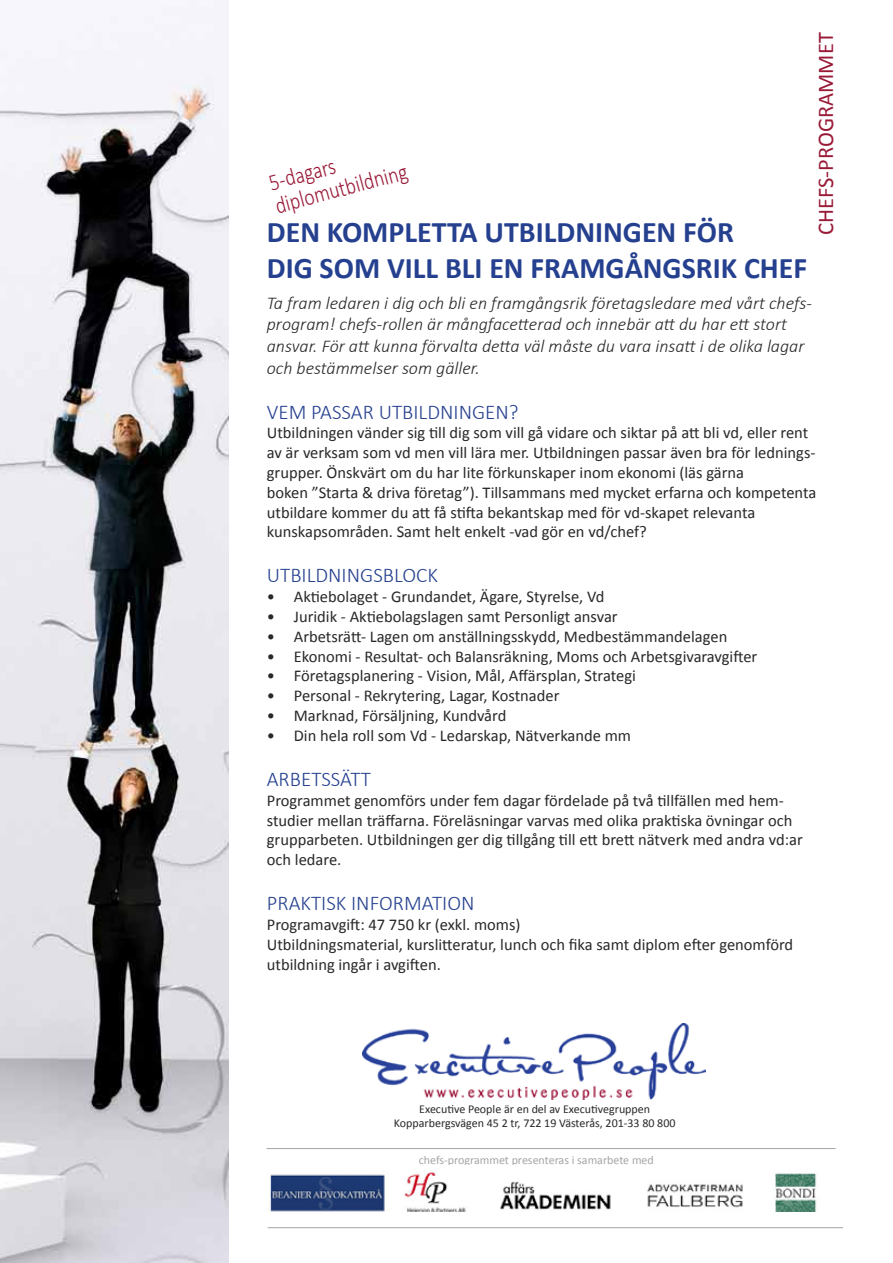
<style>
.page{position:relative;width:893px;height:1263px;background:#fff}
.page>*{position:absolute;margin:0;border:0;box-sizing:border-box;transform-origin:0 0}
.t1{font:700 30px/36px "Calibri";color:#25408f}
.t2{font:300 24px/24px "Calibri";color:#991a37;scale:.83 1}
.t3{font:22.5px "Calibri";color:#991a37}
.t4{font:300 21px "Calibri";color:#25408f}
.t5{font:italic 300 18px/21.6px "Calibri";color:#292829}
.t6{font:16.5px/19.8px "Calibri";color:#292829}
.t7{font:12px "Calibri";color:#292829}
.t8{font:12px "Calibri";color:#a3a5a8}
</style>
<div class="page">
<img style="left:0;top:0;width:229px;height:1263px">
<img style="left:362px;top:1023px;width:343px;height:76px">
<hr style="left:266px;top:1148px;width:570px;height:1px;background:#a3a5a8">
<hr style="left:268px;top:1227px;width:575px;height:1px;background:#a3a5a8">
<img style="left:270px;top:1172px;width:547px;height:39px">
<h3 class="t3" style="left:812px;top:235px;width:204px;rotate:-90deg">CHEFS-PROGRAMMET</h3>
<h2 class="t2" style="left:266px;top:171px;width:165px;rotate:-15deg">5-dagars diplomutbildning</h2>
<h1 class="t1" style="left:267px;top:214px;width:542px">DEN KOMPLETTA UTBILDNINGEN FÖR<br>DIG SOM VILL BLI EN FRAMGÅNGSRIK CHEF</h1>
<p class="t5" style="left:267px;top:292px;width:547px">Ta fram ledaren i dig och bli en framgångsrik företagsledare med vårt chefs&shy;program! chefs-rollen är mångfacetterad och innebär att du har ett stort ansvar. För att kunna förvalta detta väl måste du vara insatt i de olika lagar och bestämmelser som gäller.</p>
<p class="t4" style="left:267px;top:399px;width:253px">VEM PASSAR UTBILDNINGEN?</p>
<p class="t6" style="left:267px;top:423px;width:551px">Utbildningen vänder sig till dig som vill gå vidare och siktar på att bli vd, eller rent av är verksam som vd men vill lära mer. Utbildningen passar även bra för lednings&shy;grupper. Önskvärt om du har lite förkunskaper inom ekonomi (läs gärna<br>boken ”Starta &amp; driva företag”). Tillsammans med mycket erfarna och kompetenta utbildare kommer du att få stifta bekantskap med för vd-skapet relevanta kunskapsområden. Samt helt enkelt -vad gör en vd/chef?</p>
<p class="t4" style="left:267px;top:562px;width:173px">UTBILDNINGSBLOCK</p>
<p class="t6" style="left:267px;top:587px;width:339px">• Aktiebolaget - Grundandet, Ägare, Styrelse, Vd</p>
<p class="t6" style="left:267px;top:607px;width:352px">• Juridik - Aktiebolagslagen samt Personligt ansvar</p>
<p class="t6" style="left:267px;top:626px;width:462px">• Arbetsrätt- Lagen om anställningsskydd, Medbestämmandelagen</p>
<p class="t6" style="left:267px;top:646px;width:492px">• Ekonomi - Resultat- och Balansräkning, Moms och Arbetsgivaravgifter</p>
<p class="t6" style="left:267px;top:666px;width:371px">• Företagsplanering - Vision, Mål, Affärsplan, Strategi</p>
<p class="t6" style="left:267px;top:686px;width:294px">• Personal - Rekrytering, Lagar, Kostnader</p>
<p class="t6" style="left:267px;top:706px;width:241px">• Marknad, Försäljning, Kundvård</p>
<p class="t6" style="left:267px;top:725px;width:366px">• Din hela roll som Vd - Ledarskap, Nätverkande mm</p>
<p class="t4" style="left:267px;top:766px;width:106px">ARBETSSÄTT</p>
<p class="t6" style="left:267px;top:790px;width:537px">Programmet genomförs under fem dagar fördelade på två tillfällen med hem&shy;studier mellan träffarna. Föreläsningar varvas med olika praktiska övningar och grupparbeten. Utbildningen ger dig tillgång till ett brett nätverk med andra vd:ar och ledare.</p>
<p class="t4" style="left:267px;top:890px;width:209px">PRAKTISK INFORMATION</p>
<p class="t6" style="left:267px;top:914px;width:528px">Programavgift: 47 750 kr (exkl. moms)<br>Utbildningsmaterial, kurslitteratur, lunch och fika samt diplom efter genomförd utbildning ingår i avgiften.</p>
<p class="t7" style="left:419px;top:1101px;width:232px">Executive People är en del av Executivegruppen</p>
<p class="t7" style="left:394px;top:1116px;width:283px">Kopparbergsvägen 45 2 tr, 722 19 Västerås, 201-33 80 800</p>
<p class="t8" style="left:419px;top:1152px;width:237px">chefs-programmet presenteras i samarbete med</p>
</div>
